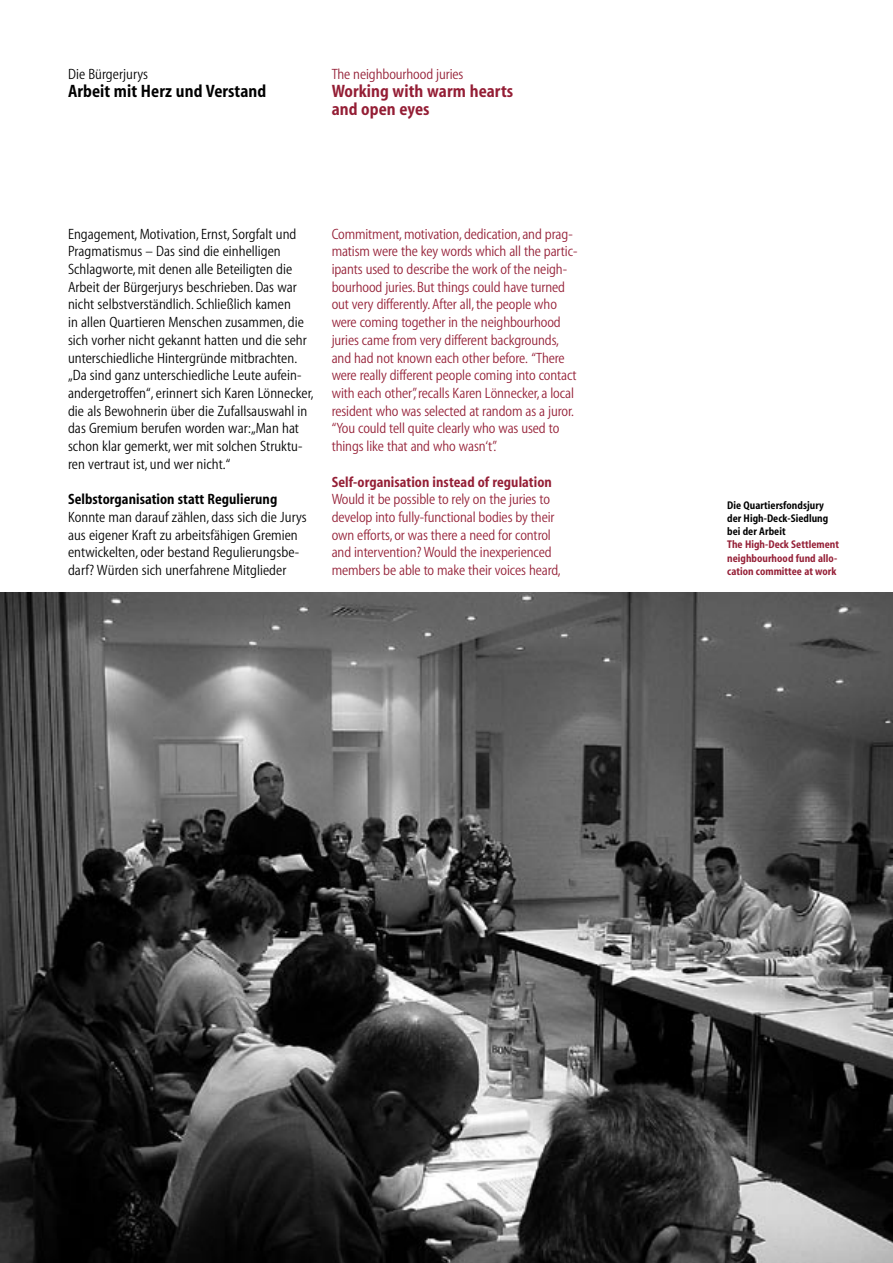
<style>
.page{position:relative;width:893px;height:1263px;background:#fff}
.page>*{position:absolute;margin:0;border:0;box-sizing:border-box;transform-origin:0 0}
._01_Titel_ENG{font:18px/17.7px "Myriad Wt 650 Wd 400";letter-spacing:.005em;color:#941e35}
._01_Titel_DEU{font:18px "Myriad Wt 650 Wd 400";letter-spacing:.005em;color:#000}
._04_Fließtext_ENG{font:15px/17.7px "Myriad Wt 310 Wd 430";letter-spacing:-.005em;color:#941e35}
._04_Fließtext_DEU{font:15px/17.7px "Myriad Wt 310 Wd 430";letter-spacing:.005em;color:#000}
._03_Zwischentitel_ENG{font:15px "Myriad Wt 650 Wd 400";letter-spacing:.005em;color:#941e35}
._03_Zwischentitel_DEU{font:15px "Myriad Wt 650 Wd 400";letter-spacing:.005em;color:#000}
._05_Bildunter_ENG{font:11.25px/13.4px "Myriad Wt 650 Wd 400";letter-spacing:.005em;color:#941e35}
._05_Bildunter_DEU{font:11.25px/13.4px "Myriad Wt 650 Wd 400";letter-spacing:.005em;color:#000}
</style>
<div class="page">
<img style="left:0;top:593px;width:893px;height:670px">
<p class="_04_Fließtext_DEU" style="left:68px;top:66px;width:82px">Die Bürgerjurys</p>
<p class="_01_Titel_DEU" style="left:68px;top:82px;width:200px">Arbeit mit Herz und Verstand</p>
<p class="_04_Fließtext_ENG" style="left:332px;top:66px;width:133px">The neighbourhood juries</p>
<p class="_01_Titel_ENG" style="left:332px;top:83px;width:183px">Working with warm hearts and open eyes</p>
<p class="_04_Fließtext_DEU" style="left:68px;top:226px;width:247px">Engagement, Motivation, Ernst, Sorgfalt und Pragmatismus – Das sind die einhelligen Schlagworte, mit denen alle Beteiligten die Arbeit der Bürgerjurys beschrieben. Das war nicht selbstverständlich. Schließlich kamen<br>in allen Quartieren Menschen zusammen, die sich vorher nicht gekannt hatten und die sehr unterschiedliche Hintergründe mitbrachten. „Da sind ganz unterschiedliche Leute aufein&shy;andergetroffen“, erinnert sich Karen Lönnecker, die als Bewohnerin über die Zufallsauswahl in das Gremium berufen worden war:„Man hat schon klar gemerkt, wer mit solchen Struktu&shy;ren vertraut ist, und wer nicht.“</p>
<p class="_03_Zwischentitel_DEU" style="left:68px;top:492px;width:211px">Selbstorganisation statt Regulierung</p>
<p class="_04_Fließtext_DEU" style="left:68px;top:509px;width:240px">Konnte man darauf zählen, dass sich die Jurys aus eigener Kraft zu arbeitsfähigen Gremien entwickelten, oder bestand Regulierungsbe&shy;darf? Würden sich unerfahrene Mitglieder</p>
<p class="_04_Fließtext_ENG" style="left:332px;top:226px;width:247px">Commitment, motivation, dedication, and prag&shy;matism were the key words which all the partic&shy;ipants used to describe the work of the neigh&shy;bourhood juries. But things could have turned out very differently. After all, the people who were coming together in the neighbourhood juries came from very different backgrounds, and had not known each other before. “There were really different people coming into contact with each other”, recalls Karen Lönnecker, a local resident who was selected at random as a juror. “You could tell quite clearly who was used to things like that and who wasn‘t”.</p>
<p class="_03_Zwischentitel_ENG" style="left:332px;top:474px;width:222px">Self-organisation instead of regulation</p>
<p class="_04_Fließtext_ENG" style="left:332px;top:491px;width:230px">Would it be possible to rely on the juries to develop into fully-functional bodies by their own efforts, or was there a need for control and intervention? Would the inexperienced members be able to make their voices heard,</p>
<p class="_05_Bildunter_DEU" style="left:727px;top:499px;width:98px">Die Quartiersfondsjury</p>
<p class="_05_Bildunter_DEU" style="left:727px;top:512px;width:103px">der High-Deck-Siedlung bei der Arbeit</p>
<p class="_05_Bildunter_ENG" style="left:727px;top:538px;width:113px">The High-Deck Settlement neighbourhood fund allo&shy;cation committee at work</p>
</div>
